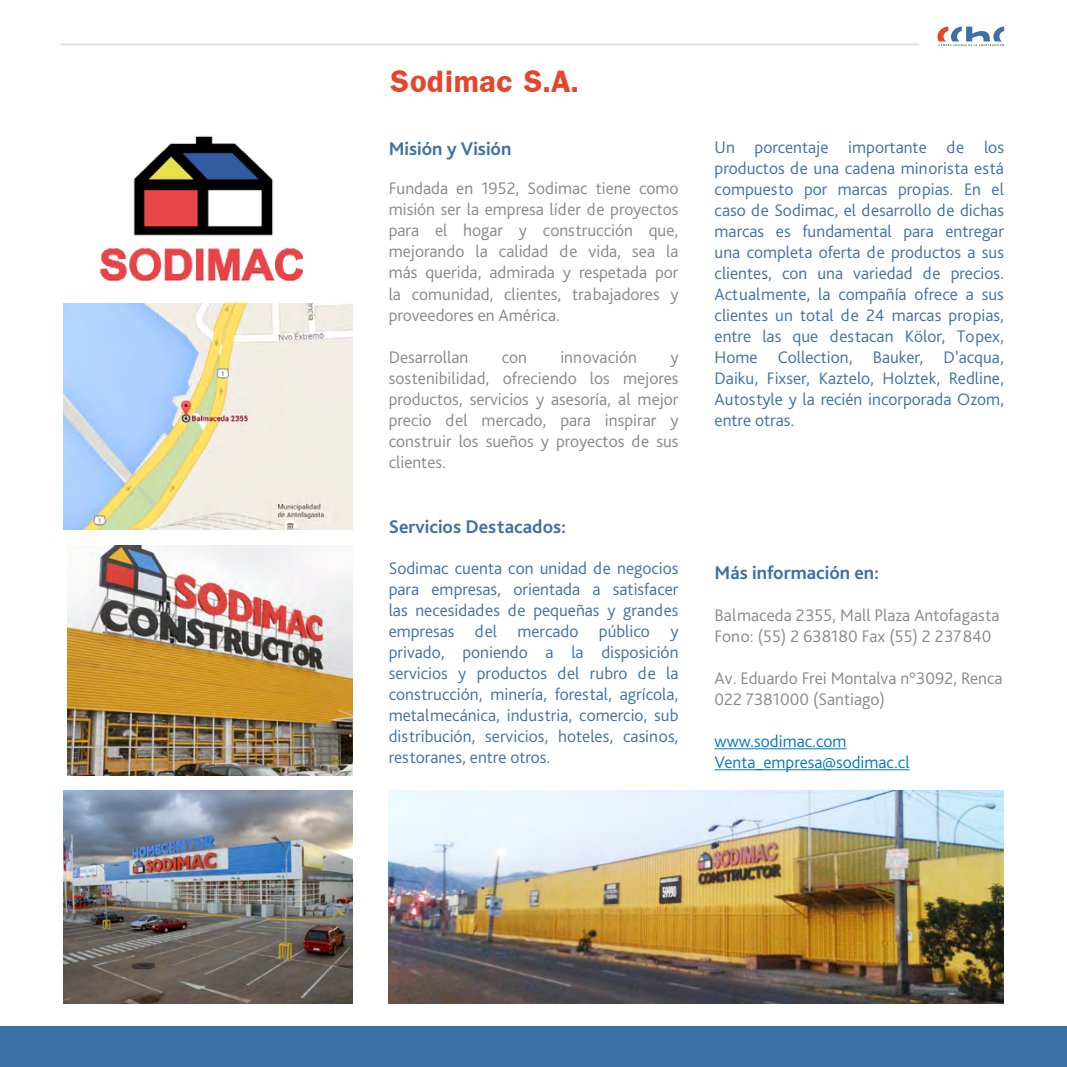
<style>
.page{position:relative;width:1067px;height:1067px;background:#fff}
.page>*{position:absolute;margin:0;border:0;box-sizing:border-box;transform-origin:0 0}
.t1{font:700 26.25px "Franklin";color:#e64529}
.t2{font:700 19.25px "Bliss Pro";color:#3d70a6}
.t3{font:300 17.5px/21px "Bliss Pro";color:#3d70a6;text-align:justify}
.t4{font:300 17.5px/21px "Bliss Pro";color:#878787;text-align:justify}
.t5{font:300 17.5px/21px "Bliss Pro";color:#007ac0}
</style>
<div class="page">
<svg style="left:937px;top:26px;width:67px;height:20px"></svg>
<hr style="left:61px;top:43px;width:858px;height:2px;background:#dedede">
<div style="left:0;top:1026px;width:1067px;height:41px;background:#3d70a6"></div>
<img style="left:63px;top:790px;width:289px;height:214px">
<img style="left:63px;top:303px;width:290px;height:227px">
<hr style="left:714px;top:748px;width:132px;height:1px;background:#007ac0">
<hr style="left:714px;top:769px;width:195px;height:1px;background:#007ac0">
<img style="left:67px;top:545px;width:286px;height:230px">
<img style="left:99px;top:136px;width:204px;height:145px">
<img style="left:389px;top:790px;width:615px;height:214px">
<h1 class="t1" style="left:389px;top:63px;width:191px">Sodimac S.A.</h1>
<p class="t2" style="left:389px;top:136px;width:124px">Misión y Visión</p>
<p class="t4" style="left:389px;top:178px;width:291px">Fundada en 1952, Sodimac tiene como misión ser la empresa líder de proyectos para el hogar y construcción que, mejorando la calidad de vida, sea la más querida, admirada y respetada por la comunidad, clientes, trabajadores y proveedores en América.</p>
<p class="t4" style="left:389px;top:346px;width:81px">Desarrollan</p>
<p class="t4" style="left:501px;top:346px;width:27px">con</p>
<p class="t4" style="left:560px;top:346px;width:78px">innovación</p>
<p class="t4" style="left:389px;top:346px;width:291px;text-indent:282px">y sostenibilidad, ofreciendo los mejores productos, servicios y asesoría, al mejor precio del mercado, para inspirar y construir los sueños y proyectos de sus clientes.</p>
<p class="t3" style="left:714px;top:136px;width:291px">Un porcentaje importante de los productos de una cadena minorista está compuesto por marcas propias. En el caso de Sodimac, el desarrollo de dichas marcas es fundamental para entregar una completa oferta de productos a sus clientes, con una variedad de precios.<br>Actualmente, la compañía ofrece a sus clientes un total de 24 marcas propias, entre las que destacan Kölor, Topex, Home Collection, Bauker, D’acqua, Daiku, Fixser, Kaztelo, Holztek, Redline, Autostyle y la recién incorporada Ozom, entre otras.</p>
<p class="t2" style="left:389px;top:514px;width:179px">Servicios Destacados:</p>
<p class="t3" style="left:389px;top:557px;width:291px">Sodimac cuenta con unidad de negocios para empresas, orientada a satisfacer las necesidades de pequeñas y grandes empresas del mercado público y privado, poniendo a la disposición servicios y productos del rubro de la construcción, minería, forestal, agrícola, metalmecánica, industria, comercio, sub distribución, servicios, hoteles, casinos, restoranes, entre otros.</p>
<p class="t2" style="left:714px;top:561px;width:166px">Más información en:</p>
<p class="t4" style="left:714px;top:604px;width:287px">Balmaceda 2355, Mall Plaza Antofagasta<br>Fono: (55) 2 638180 Fax (55) 2 237840</p>
<p class="t4" style="left:714px;top:667px;width:289px">Av. Eduardo Frei Montalva n°3092, Renca<br>022 7381000 (Santiago)</p>
<p class="t5" style="left:714px;top:730px;width:196px">www.sodimac.com<br>Venta_empresa@sodimac.cl</p>
</div>
